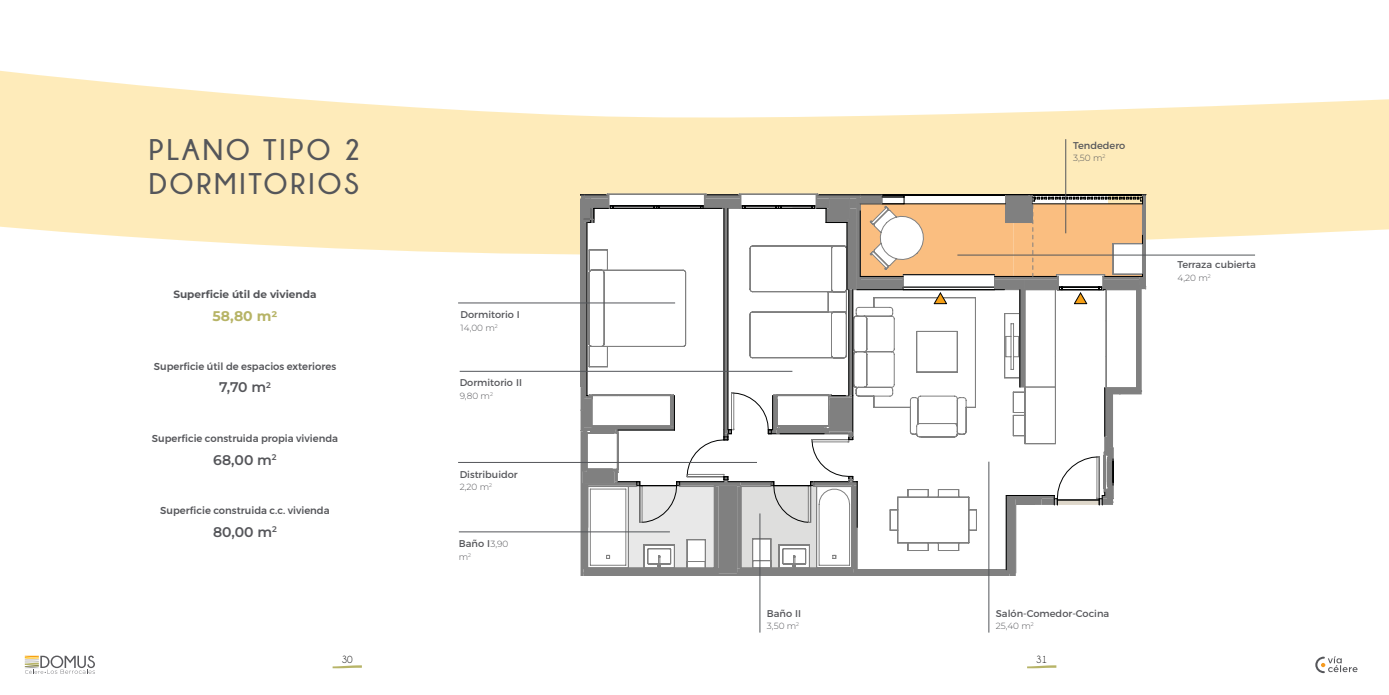
<style>
.page{position:relative;width:1389px;height:695px;background:#fff}
.page>*{position:absolute;margin:0;border:0;box-sizing:border-box;transform-origin:0 0}
.t1{font:700 29.75px/33.5px "Champagne&Limousines";letter-spacing:.1em;color:#55565a}
.t2{font:600 14px "Montserrat";color:#55565a}
.t3{font:700 14px "Montserrat";color:#b7b467}
.t4{font:700 10.5px "Montserrat";color:#55565a}
.t5{font:10.5px "Champagne&Limousines";color:#000}
.t6{font:500 9.97px "Gontserrat";color:#55565a}
.t7{font:9.8px "Montserrat";color:#55565a}
.t8{font:300 8.92px "Montserrat";color:#55565a}
.s1{font-weight:300;font-size:8.92px}
</style>
<div class="page">
<svg style="left:25px;top:655px;width:70px;height:18px"></svg>
<svg style="left:1315px;top:656px;width:43px;height:17px"></svg>
<svg style="left:333px;top:665px;width:29px;height:3px"></svg>
<svg style="left:1027px;top:665px;width:29px;height:3px"></svg>
<svg style="left:0;top:70px;width:1389px;height:185px;fill:#feebba"></svg>
<svg style="left:581px;top:194px;width:566px;height:382px"></svg>
<hr style="left:1065px;top:139px;width:1px;height:94px;background:#53565a">
<hr style="left:957px;top:254px;width:298px;height:1px;background:#53565a">
<hr style="left:988px;top:461px;width:1px;height:171px;background:#53565a">
<hr style="left:759px;top:513px;width:1px;height:119px;background:#53565a">
<hr style="left:459px;top:531px;width:211px;height:1px;background:#53565a">
<hr style="left:460px;top:371px;width:332px;height:1px;background:#53565a">
<hr style="left:458px;top:462px;width:299px;height:1px;background:#53565a">
<hr style="left:458px;top:302px;width:217px;height:1px;background:#53565a">
<h1 class="t1" style="left:149px;top:133px;width:213px">PLANO TIPO 2<br>DORMITORIOS</h1>
<p class="t4" style="left:173px;top:287px;width:145px">Superficie útil de vivienda</p>
<h2 class="t3" style="left:213px;top:306px;width:66px">58,80 m2</h2>
<p class="t6" style="left:154px;top:358px;width:184px">Superficie útil de espacios exteriores</p>
<h2 class="t2" style="left:219px;top:378px;width:53px">7,70 m<sup>2</sup></h2>
<p class="t6" style="left:152px;top:430px;width:188px">Superficie construida propia vivienda</p>
<h2 class="t2" style="left:213px;top:450px;width:65px">68,00 m<sup>2</sup></h2>
<p class="t6" style="left:160px;top:503px;width:171px">Superficie construida c.c. vivienda</p>
<h2 class="t2" style="left:213px;top:522px;width:65px">80,00 m<sup>2</sup></h2>
<p class="t7" style="left:461px;top:307px;width:61px">Dormitorio I</p>
<p class="t8" style="left:461px;top:321px;width:39px">14,00 m<sup>2</sup></p>
<p class="t7" style="left:460px;top:375px;width:64px">Dormitorio II</p>
<p class="t8" style="left:460px;top:390px;width:35px">9,80 m<sup>2</sup></p>
<p class="t7" style="left:460px;top:466px;width:60px">Distribuidor</p>
<p class="t8" style="left:460px;top:481px;width:34px">2,20 m<sup>2</sup></p>
<p class="t7" style="left:459px;top:535px;width:51px">Baño I<span class="s1">3,90</span></p>
<p class="t8" style="left:459px;top:550px;width:14px">m<sup>2</sup></p>
<p class="t7" style="left:767px;top:605px;width:36px">Baño II</p>
<p class="t8" style="left:767px;top:620px;width:34px">3,50 m<sup>2</sup></p>
<p class="t7" style="left:1073px;top:137px;width:54px">Tendedero</p>
<p class="t8" style="left:1073px;top:152px;width:34px">3,50 m<sup>2</sup></p>
<p class="t7" style="left:996px;top:605px;width:115px">Salón-Comedor-Cocina</p>
<p class="t8" style="left:996px;top:620px;width:39px">25,40 m<sup>2</sup></p>
<p class="t5" style="left:342px;top:654px;width:12px">30</p>
<p class="t5" style="left:1036px;top:654px;width:12px">31</p>
<p class="t7" style="left:1177px;top:257px;width:80px">Terraza cubierta</p>
<p class="t8" style="left:1177px;top:272px;width:35px">4,20 m<sup>2</sup></p>
</div>
